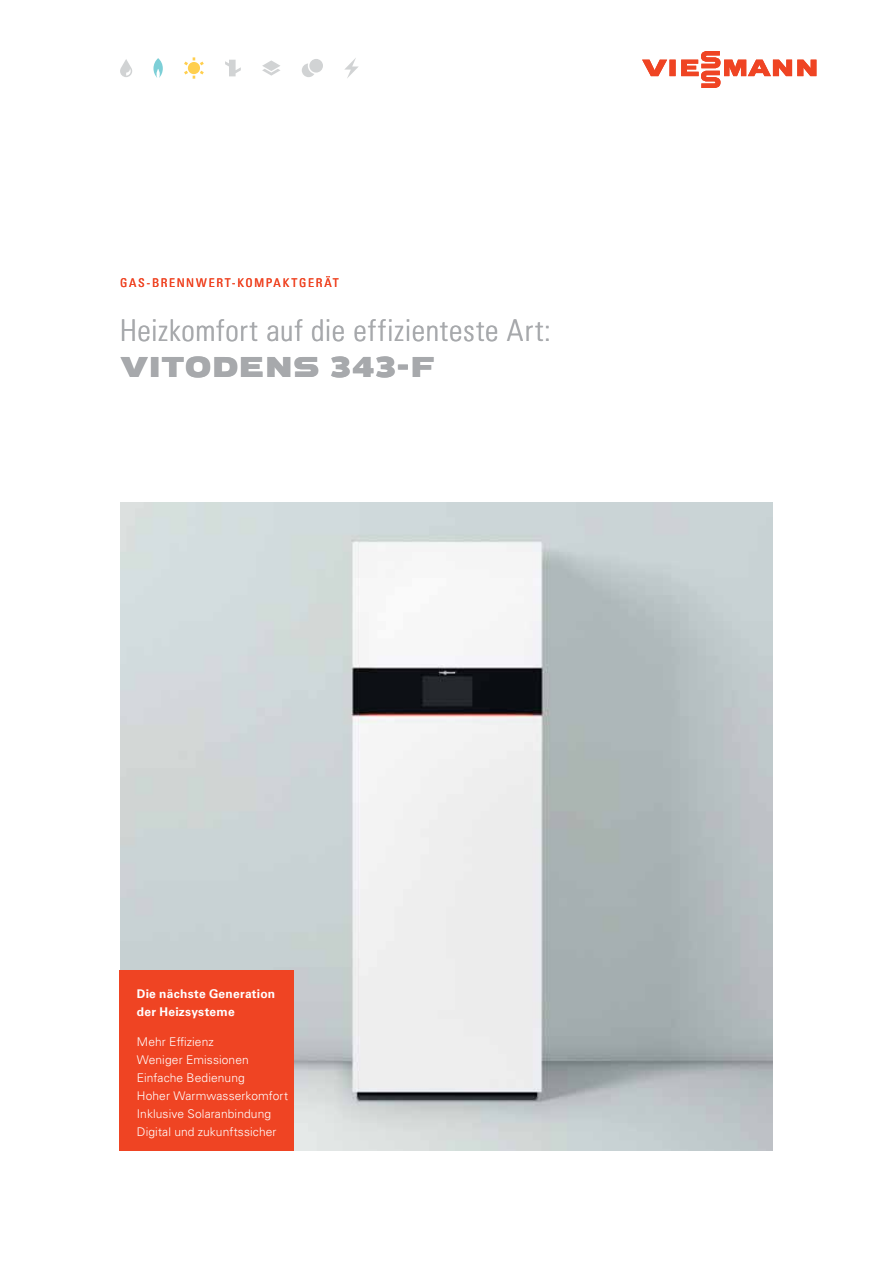
<style>
.page{position:relative;width:893px;height:1263px;background:#fff}
.page>*{position:absolute;margin:0;border:0;box-sizing:border-box;transform-origin:0 0}
.t1{font:30px "Univers LTCYR 47 Light Cond";letter-spacing:.03em;color:#a7a9ac}
.t2{font:700 30px "Viessmann";letter-spacing:.005em;color:#a7a9ac}
.t3{font:300 12px/18px "Univers LTCYR 45";letter-spacing:.01em;color:#fff}
.t4{font:700 12px/18px "Univers LTCYR 65";letter-spacing:.02em;color:#fff}
.t5{font:condensed 12px "Univers LTCYR 57";letter-spacing:.14em;color:#ef4423}
</style>
<div class="page">
<img style="left:120px;top:503px;width:653px;height:648px">
<div style="left:120px;top:971px;width:174px;height:180px;background:#ef4423"></div>
<svg style="left:302px;top:59px;width:21px;height:18px"></svg>
<svg style="left:344px;top:58px;width:15px;height:20px"></svg>
<svg style="left:184px;top:57px;width:20px;height:22px"></svg>
<svg style="left:225px;top:60px;width:16px;height:16px"></svg>
<svg style="left:262px;top:60px;width:18px;height:16px"></svg>
<svg style="left:153px;top:58px;width:10px;height:20px"></svg>
<svg style="left:120px;top:59px;width:12px;height:18px"></svg>
<svg style="left:642px;top:51px;width:174px;height:37px"></svg>
<p class="t5" style="left:120px;top:275px;width:220px">GAS-BRENNWERT-KOMPAKTGERÄT</p>
<h1 class="t1" style="left:120px;top:316px;width:432px">Heizkomfort auf die effizienteste Art:</h1>
<h1 class="t2" style="left:120px;top:354px;width:316px">VITODENS 343-F</h1>
<p class="t4" style="left:137px;top:986px;width:140px">Die nächste Generation der Heizsysteme</p>
<p class="t3" style="left:137px;top:1034px;width:153px">Mehr Effizienz<br>Weniger Emissionen<br>Einfache Bedienung<br>Hoher Warmwasserkomfort<br>Inklusive Solaranbindung<br>Digital und zukunftssicher</p>
<p class="t3" style="left:177px;top:1034px;width:11px">f</p>
</div>
